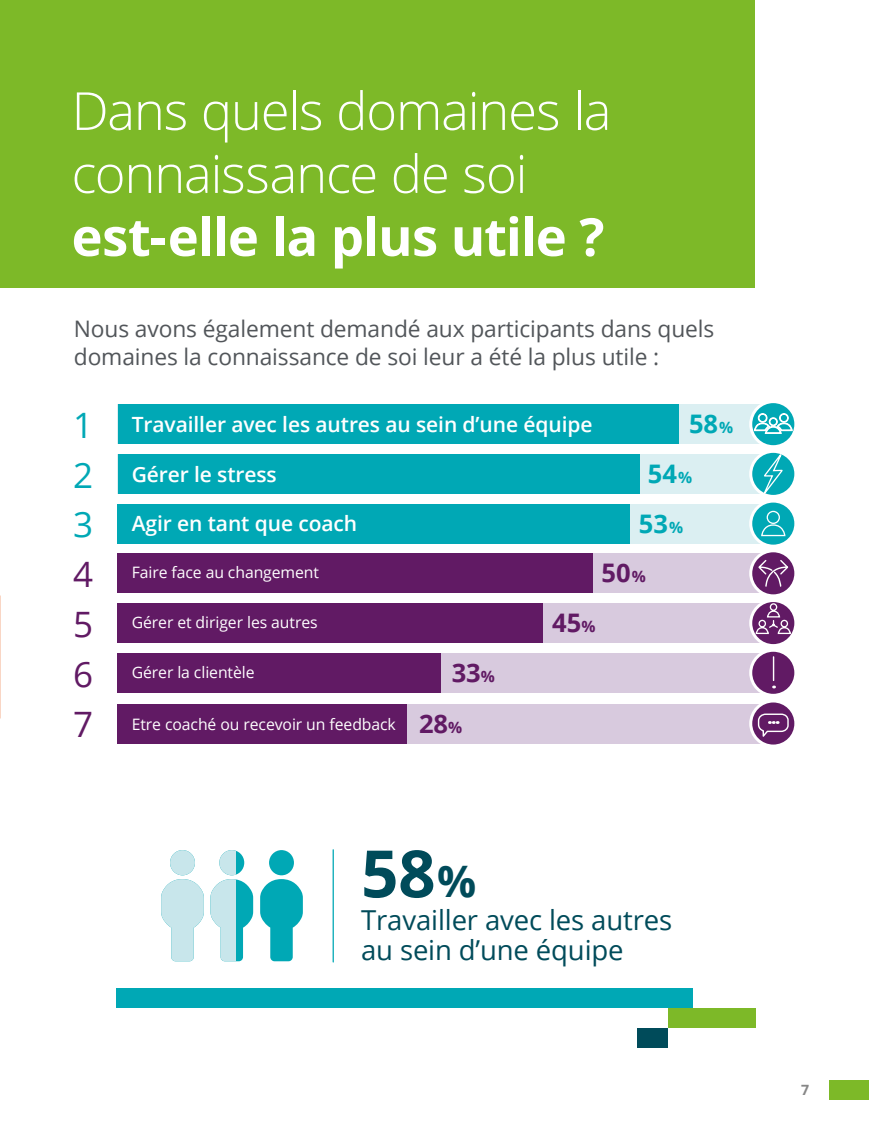
<style>
.page{position:relative;width:869px;height:1141px;background:#fff}
.page>*{position:absolute;margin:0;border:0;box-sizing:border-box;transform-origin:0 0}
.t1{font:700 65.45px "Open Sans";color:#004b5a}
.t2{font:300 52.5px/63px "Open Sans";letter-spacing:-.025em;color:#fff}
.t3{font:700 52.5px "Open Sans";letter-spacing:-.02em;color:#fff}
.t4{font:35px/50.1px "Open Sans";color:#611a64;text-align:justify}
.t5{font:35px/49.7px "Open Sans";color:#00a8b5;text-align:justify}
.t6{font:27.47px/30.4px "Open Sans";letter-spacing:-.005em;color:#004b5a}
.t7{font:700 25.55px/50.8px "Open Sans";color:#611a64}
.t8{font:700 25.55px "Open Sans";color:#00a8b5}
.t9{font:22.75px/27.3px "Open Sans";letter-spacing:-.005em;color:#52565a}
.t10{font:600 21px "Open Sans";letter-spacing:-.005em;color:#fff}
.t11{font:15.75px "Open Sans";letter-spacing:-.005em;color:#fff}
.t12{font:700 14.17px "Open Sans";color:#878787}
.s1{font-size:15.58px}
.s2{font-size:43.4px}
</style>
<div class="page">
<div style="left:828px;top:1080px;width:40px;height:20px;background:#7db928"></div>
<div style="left:116px;top:988px;width:577px;height:20px;background:#00a8b5"></div>
<div style="left:117px;top:404px;width:652px;height:40px;background:#dbeff2"></div>
<div style="left:117px;top:454px;width:655px;height:40px;background:#dbeff2"></div>
<div style="left:117px;top:504px;width:652px;height:39px;background:#dbeff2"></div>
<div style="left:117px;top:553px;width:656px;height:40px;background:#d8cade"></div>
<div style="left:117px;top:603px;width:656px;height:40px;background:#d8cade"></div>
<div style="left:117px;top:653px;width:655px;height:40px;background:#d8cade"></div>
<div style="left:117px;top:704px;width:655px;height:39px;background:#d8cade"></div>
<div style="left:117px;top:404px;width:561px;height:40px;background:#00a8b5"></div>
<div style="left:117px;top:454px;width:522px;height:40px;background:#00a8b5"></div>
<div style="left:117px;top:504px;width:512px;height:39px;background:#00a8b5"></div>
<div style="left:117px;top:553px;width:476px;height:40px;background:#611a64"></div>
<div style="left:117px;top:603px;width:426px;height:40px;background:#611a64"></div>
<div style="left:117px;top:653px;width:323px;height:40px;background:#611a64"></div>
<div style="left:117px;top:704px;width:290px;height:39px;background:#611a64"></div>
<div style="left:0;top:0;width:753px;height:288px;background:#7db928"></div>
<hr style="left:332px;top:850px;width:2px;height:112px;background:#00a8b5">
<svg style="left:235px;top:850px;width:68px;height:111px"></svg>
<svg style="left:161px;top:850px;width:74px;height:111px;fill:#c8e6eb"></svg>
<div style="left:636px;top:1028px;width:31px;height:20px;background:#004b5a"></div>
<div style="left:667px;top:1008px;width:88px;height:20px;background:#7db928"></div>
<svg style="left:748px;top:403px;width:47px;height:342px"></svg>
<h2 class="t2" style="left:71px;top:78px;width:541px">Dans quels domaines la connaissance de soi</h2>
<h2 class="t3" style="left:71px;top:200px;width:534px">est-elle la plus utile ?</h2>
<p class="t9" style="left:74px;top:315px;width:641px">Nous avons également demandé aux participants dans quels domaines la connaissance de soi leur a été la plus utile :</p>
<h3 class="t5" style="left:73px;top:399px;width:22px">1<br>2<br>3</h3>
<h3 class="t4" style="left:73px;top:548px;width:22px">4<br>5<br>6<br>7</h3>
<p class="t8" style="left:688px;top:406px;width:46px">58<span class="s1">%</span></p>
<p class="t8" style="left:647px;top:456px;width:46px">54<span class="s1">%</span></p>
<p class="t8" style="left:638px;top:505px;width:46px">53<span class="s1">%</span></p>
<p class="t7" style="left:601px;top:547px;width:46px">50<span class="s1">%</span></p>
<p class="t10" style="left:132px;top:410px;width:462px">Travailler avec les autres au sein d’une équipe</p>
<p class="t10" style="left:132px;top:460px;width:147px">Gérer le stress</p>
<p class="t10" style="left:132px;top:509px;width:227px">Agir en tant que coach</p>
<p class="t11" style="left:132px;top:562px;width:189px">Faire face au changement</p>
<p class="t11" style="left:132px;top:612px;width:187px">Gérer et diriger les autres</p>
<p class="t11" style="left:132px;top:661px;width:124px">Gérer la clientèle</p>
<p class="t7" style="left:552px;top:597px;width:45px">45<span class="s1">%</span></p>
<p class="t7" style="left:419px;top:646px;width:77px;text-indent:33px">33<span class="s1">%<br></span>28<span class="s1">%</span></p>
<p class="t11" style="left:132px;top:713px;width:265px">Etre coaché ou recevoir un feedback</p>
<h1 class="t1" style="left:361px;top:827px;width:117px">58<span class="s2">%</span></h1>
<p class="t6" style="left:361px;top:904px;width:312px">Travailler avec les autres au sein d’une équipe</p>
<p class="t12" style="left:800px;top:1080px;width:10px">7</p>
</div>
